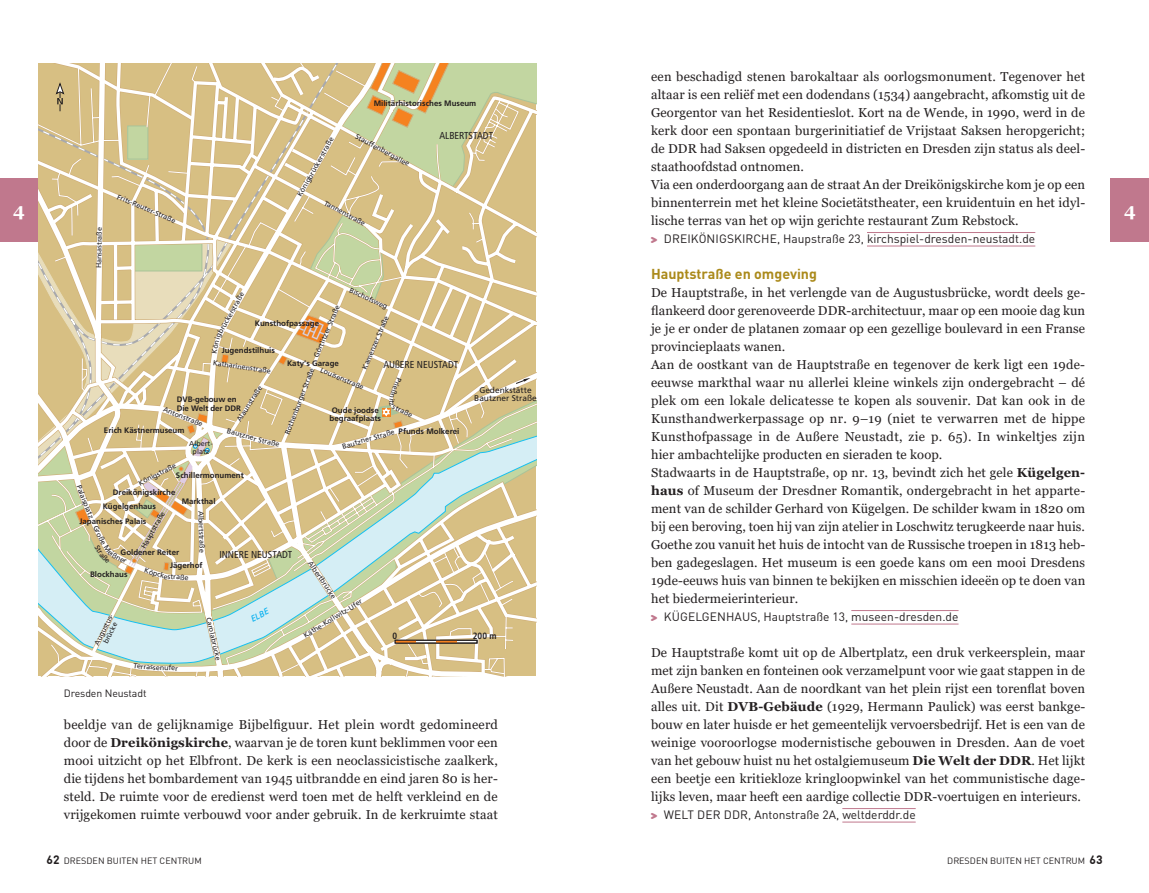
<style>
.page{position:relative;width:1149px;height:893px;background:#fff}
.page>*{position:absolute;margin:0;border:0;box-sizing:border-box;transform-origin:0 0}
.t1{font:700 18px "Georgia";color:#fff}
.t2{font:700 14.25px "DIN Pro";color:#ab8a1b}
.t3{font:12.9px/18px "Georgia";letter-spacing:.01em;color:#231f20;text-align:justify}
.t4{font:12px "DIN Pro";color:#231f20}
.t5{font:700 12px "DIN Round Offc";color:#231f20}
.t6{font:10.5px "DIN Pro";letter-spacing:-.01em;color:#231f20}
.t7{font:condensed 10.05px "Frutiger";color:#231f20}
.t8{font:700 condensed 9.15px "Frutiger";color:#231f20}
.t9{font:9px "DIN Round Offc";color:#231f20}
.t10{font:italic 8.7px "Frutiger";color:#00aeef}
.t11{font:8.4px/8.4px "Frutiger";color:#231f20;text-align:center}
.t12{font:700 7.95px/12.3px "Frutiger";color:#231f20}
.t13{font:7.2px/7.2px "Frutiger";color:#231f20;text-align:center}
.s1{font-family:"Dominicus";color:#c0788d}
.s2{font-weight:700}
.s3{font-weight:700;font-size:12px}
</style>
<div class="page">
<div style="left:1110px;top:179px;width:38px;height:63px;background:#c0788d"></div>
<div style="left:0;top:179px;width:38px;height:63px;background:#c0788d"></div>
<svg style="left:38px;top:64px;width:498px;height:612px;background:#dacfa4"></svg>
<svg style="left:55px;top:83px;width:10px;height:28px"></svg>
<div style="left:395px;top:640px;width:82px;height:3px;border:1px solid #231f20"></div>
<svg style="left:515px;top:378px;width:15px;height:6px"></svg>
<hr style="left:866px;top:246px;width:168px;height:1px;background:#c0788d">
<hr style="left:851px;top:624px;width:107px;height:1px;background:#c0788d">
<hr style="left:842px;top:822px;width:73px;height:1px;background:#c0788d">
<hr style="left:866px;top:232px;width:168px;height:1px;background:#c0788d">
<hr style="left:851px;top:610px;width:107px;height:1px;background:#c0788d">
<hr style="left:842px;top:808px;width:73px;height:1px;background:#c0788d">
<svg style="left:133px;top:663px;width:20px;height:7px"></svg>
<svg style="left:168px;top:665px;width:10px;height:6px"></svg>
<svg style="left:38px;top:413px;width:241px;height:166px"></svg>
<svg style="left:342px;top:443px;width:5px;height:6px"></svg>
<svg style="left:212px;top:333px;width:17px;height:30px"></svg>
<svg style="left:239px;top:292px;width:5px;height:5px"></svg>
<svg style="left:297px;top:190px;width:6px;height:6px"></svg>
<svg style="left:307px;top:173px;width:6px;height:6px"></svg>
<svg style="left:372px;top:377px;width:40px;height:61px"></svg>
<p class="t3" style="left:651px;top:68px;width:435px;text-align:left">een beschadigd stenen barokaltaar als oorlogsmonument. Tegenover het altaar is een reliëf met een dodendans (1534) aangebracht, afkomstig uit de Georgentor van het Residentieslot. Kort na de Wende, in 1990, werd in de kerk door een spontaan burgerinitiatief de Vrijstaat Saksen heropgericht; de DDR had Saksen opgedeeld in districten en Dresden zijn status als deel&shy;staathoofdstad ontnomen.<br>Via een onderdoorgang aan de straat An der Dreikönigskirche kom je op een binnenterrein met het kleine Societätstheater, een kruidentuin en het idyl&shy;lische terras van het op wijn gerichte restaurant Zum Rebstock.</p>
<p class="t4" style="left:651px;top:229px;width:385px"><span class="s1">&gt;</span> DREIKÖNIGSKIRCHE, Haupstraße 23, kirchspiel-dresden-neustadt.de</p>
<p class="t2" style="left:651px;top:262px;width:167px">Hauptstraße en omgeving</p>
<p class="t3" style="left:651px;top:284px;width:435px;text-align:left">De Hauptstraße, in het verlengde van de Augustusbrücke, wordt deels ge&shy;flankeerd door gerenoveerde DDR-architectuur, maar op een mooie dag kun je je er onder de platanen zomaar op een gezellige boulevard in een Franse provincieplaats wanen.<br>Aan de oostkant van de Hauptstraße en tegenover de kerk ligt een 19de&shy;eeuwse markthal waar nu allerlei kleine winkels zijn ondergebracht – dé plek om een lokale delicatesse te kopen als souvenir. Dat kan ook in de Kunsthandwerkerpassage op nr. 9–19 (niet te verwarren met de hippe Kunsthofpassage in de Außere Neustadt, zie p. 65). In winkeltjes zijn hier ambachtelijke producten en sieraden te koop.<br>Stadwaarts in de Hauptstraße, op nr. 13, bevindt zich het gele <span class="s2">Kügelgen&shy;haus</span> of Museum der Dresdner Romantik, ondergebracht in het apparte&shy;ment van de schilder Gerhard von Kügelgen. De schilder kwam in 1820 om bij een beroving, toen hij van zijn atelier in Loschwitz terugkeerde naar huis.<br>Goethe zou vanuit het huis de intocht van de Russische troepen in 1813 heb&shy;ben gadegeslagen. Het museum is een goede kans om een mooi Dresdens 19de-eeuws huis van binnen te bekijken en misschien ideeën op te doen van het biedermeierinterieur.</p>
<p class="t4" style="left:651px;top:607px;width:309px"><span class="s1">&gt;</span> KÜGELGENHAUS, Hauptstraße 13, museen-dresden.de</p>
<p class="t3" style="left:651px;top:644px;width:435px">De Hauptstraße komt uit op de Albertplatz, een druk verkeersplein, maar met zijn banken en fonteinen ook verzamelpunt voor wie gaat stappen in de Außere Neustadt. Aan de noordkant van het plein rijst een torenflat boven alles uit. Dit <span class="s2">DVB-Gebäude</span> (1929, Hermann Paulick) was eerst bankge&shy;bouw en later huisde er het gemeentelijk vervoersbedrijf. Het is een van de weinige vooroorlogse modernistische gebouwen in Dresden. Aan de voet van het gebouw huist nu het ostalgiemuseum <span class="s2">Die Welt der DDR</span>. Het lijkt een beetje een kritiekloze kringloopwinkel van het communistische dage&shy;lijks leven, maar heeft een aardige collectie DDR-voertuigen en interieurs.</p>
<p class="t4" style="left:651px;top:805px;width:266px"><span class="s1">&gt;</span> WELT DER DDR, Antonstraße 2A, weltderddr.de</p>
<p class="t12" style="left:373px;top:98px;width:104px">Militärhistorisches Museum</p>
<p class="t7" style="left:439px;top:129px;width:55px">ALBERTSTADT</p>
<p class="t13" style="left:308px;top:173px;width:43px;rotate:-61deg">rückerstraße</p>
<p class="t13" style="left:357px;top:133px;width:62px;rotate:28deg">Stauffenbergallee</p>
<p class="t13" style="left:298px;top:190px;width:17px;rotate:-60deg">önig</p>
<p class="t13" style="left:119px;top:193px;width:64px;rotate:23deg">Frits-Reuter-Straße</p>
<p class="t13" style="left:326px;top:199px;width:47px;rotate:28deg">Tannenstraße</p>
<h1 class="t1" style="left:13px;top:198px;width:13px">4</h1>
<h1 class="t1" style="left:1123px;top:198px;width:13px">4</h1>
<p class="t13" style="left:95px;top:268px;width:43px;rotate:-89deg">Hansastraße</p>
<p class="t13" style="left:351px;top:286px;width:43px;rotate:25deg">Bischofsweg</p>
<p class="t13" style="left:216px;top:331px;width:44px;rotate:-61deg">brückerstraß</p>
<p class="t13" style="left:312px;top:356px;width:57px;rotate:-67deg">Görtlitzer Straße</p>
<p class="t13" style="left:361px;top:367px;width:59px;rotate:-67deg">Kamenzer Straße</p>
<p class="t12" style="left:255px;top:317px;width:66px">Kunsthofpassage</p>
<p class="t12" style="left:221px;top:344px;width:55px">Jugendstilhuis</p>
<p class="t13" style="left:213px;top:359px;width:60px;rotate:8deg">Katharinenstraße</p>
<p class="t7" style="left:383px;top:359px;width:76px">AUßERE NEUSTADT</p>
<p class="t12" style="left:287px;top:357px;width:53px">Katy’s Garage</p>
<p class="t13" style="left:283px;top:433px;width:72px;rotate:-69deg">Rothenburger Straße</p>
<p class="t13" style="left:322px;top:366px;width:48px;rotate:23deg">Louisenstraße</p>
<p class="t13" style="left:235px;top:419px;width:42px;rotate:-57deg">Alaunstraße</p>
<p class="t11" style="left:474px;top:386px;width:64px">Gedenkstätte<br>Bautzner Straße</p>
<p class="t12" style="left:177px;top:395px;width:65px;line-height:8.4px">DVB-gebouw en<br>Die Welt der DDR</p>
<p class="t13" style="left:165px;top:405px;width:43px;rotate:22deg">Antonstraße</p>
<p class="t12" style="left:329px;top:406px;width:53px;line-height:7.9px">Oude joodse begraafplaats</p>
<p class="t12" style="left:104px;top:424px;width:82px">Erich Kästnermuseum</p>
<p class="t12" style="left:398px;top:425px;width:62px">Pfunds Molkerei</p>
<p class="t13" style="left:364px;top:437px;width:19px;rotate:-15deg">er Str</p>
<p class="t13" style="left:345px;top:442px;width:21px;rotate:-16deg">autzn</p>
<p class="t13" style="left:189px;top:440px;width:25px">Albert&shy;platz</p>
<p class="t13" style="left:137px;top:480px;width:42px;rotate:-27deg">Königstraße</p>
<p class="t12" style="left:176px;top:469px;width:69px">Schillermonument</p>
<p class="t13" style="left:82px;top:484px;width:15px;rotate:70deg">Pala</p>
<p class="t12" style="left:113px;top:486px;width:64px">Dreikönigskirche</p>
<p class="t12" style="left:182px;top:495px;width:35px">Markthal</p>
<p class="t12" style="left:103px;top:501px;width:55px">Kügelgenhaus</p>
<p class="t13" style="left:90px;top:505px;width:14px;rotate:66deg">latz</p>
<p class="t13" style="left:204px;top:510px;width:43px;rotate:88deg">Albertstraße</p>
<p class="t13" style="left:140px;top:546px;width:43px;rotate:-61deg">Hauptstraße</p>
<p class="t12" style="left:79px;top:515px;width:68px">Japanisches Palais</p>
<p class="t12" style="left:170px;top:547px;width:34px;text-indent:-49px">Goldener Reiter<br>Jägerhof</p>
<p class="t7" style="left:219px;top:548px;width:75px">INNERE NEUSTADT</p>
<p class="t13" style="left:313px;top:559px;width:45px;rotate:56deg">Albertbrücke</p>
<p class="t12" style="left:90px;top:568px;width:39px">Blockhaus</p>
<p class="t13" style="left:173px;top:573px;width:17px;rotate:2deg">raße</p>
<p class="t13" style="left:302px;top:633px;width:69px;rotate:-31deg">Käthe-Kollwitz-Ufer</p>
<p class="t10" style="left:249px;top:615px;width:21px;rotate:-28deg">ELBE</p>
<p class="t13" style="left:93px;top:643px;width:36px;rotate:-63deg">Augustus&shy;brücke</p>
<p class="t13" style="left:212px;top:616px;width:46px;rotate:77deg">Carolabrücke</p>
<p class="t8" style="left:392px;top:630px;width:6px">0</p>
<p class="t8" style="left:473px;top:630px;width:25px">200 m</p>
<p class="t13" style="left:153px;top:664px;width:17px;rotate:3deg">senu</p>
<p class="t6" style="left:64px;top:685px;width:84px">Dresden Neustadt</p>
<p class="t3" style="left:64px;top:716px;width:435px">beeldje van de gelijknamige Bijbelfiguur. Het plein wordt gedomineerd door de <span class="s2">Dreikönigskirche</span>, waarvan je de toren kunt beklimmen voor een mooi uitzicht op het Elbfront. De kerk is een neoclassicistische zaalkerk, die tijdens het bombardement van 1945 uitbrandde en eind jaren 80 is her&shy;steld. De ruimte voor de eredienst werd toen met de helft verkleind en de vrijgekomen ruimte verbouwd voor ander gebruik. In de kerkruimte staat</p>
<p class="t9" style="left:46px;top:855px;width:157px"><span class="s3">62</span> DRESDEN BUITEN HET CENTRUM</p>
<p class="t5" style="left:1089px;top:852px;width:15px">63</p>
<p class="t9" style="left:946px;top:855px;width:139px">DRESDEN BUITEN HET CENTRUM</p>
</div>
